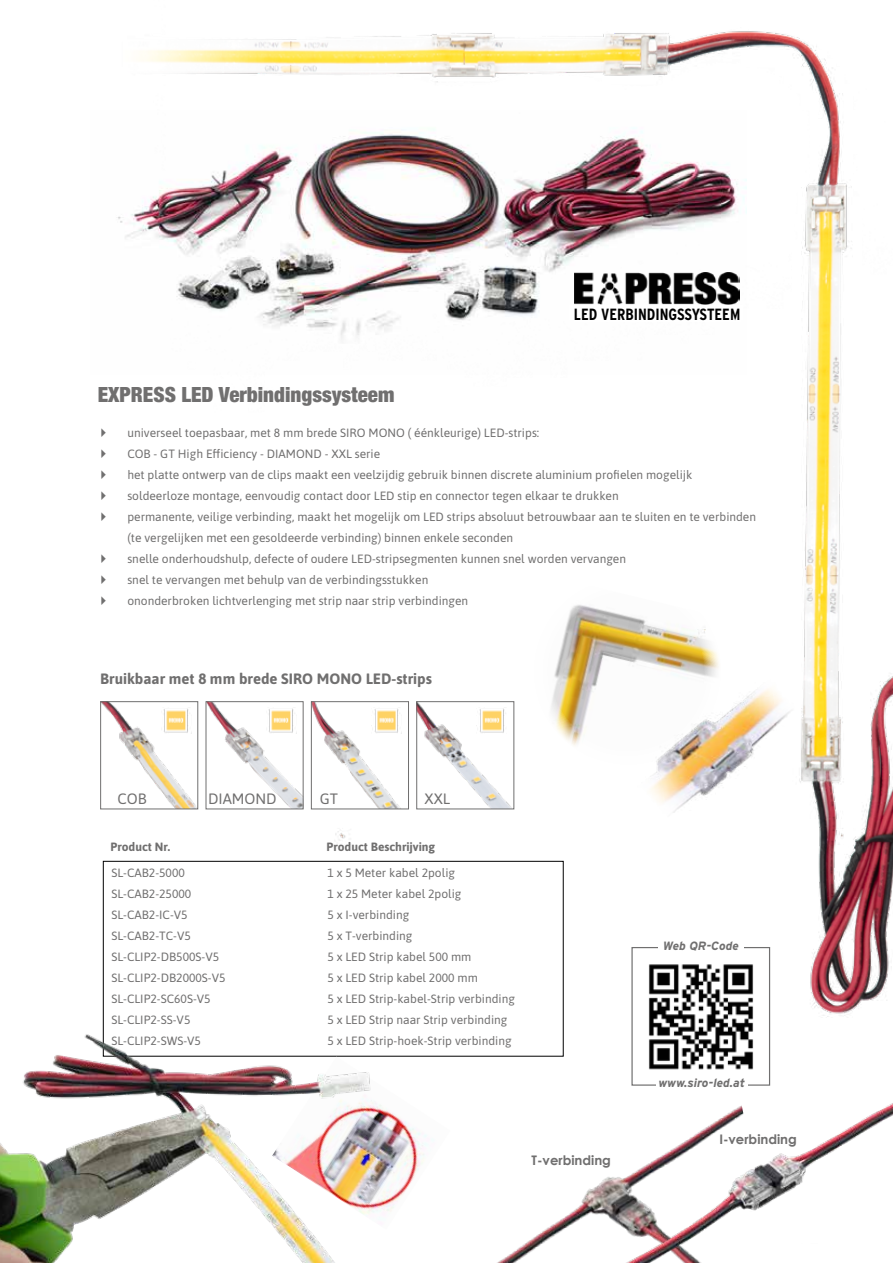
<style>
.page{position:relative;width:893px;height:1263px;background:#fff}
.page>*{position:absolute;margin:0;border:0;box-sizing:border-box;transform-origin:0 0}
.t1{font:900 condensed 21px "Helvetica Neue LTW1 G";color:#706f6f}
.t2{font:700 16.2px "Interstate Condensed";color:#000}
.t3{font:700 15px "Asap";color:#706f6f}
.t4{font:15px "Asap";color:#706f6f}
.t5{font:700 13.2px "Century Gothic";color:#706f6f}
.t6{font:12px/21px "Asap";color:#706f6f}
.t7{font:700 12px "Asap";color:#706f6f}
.t8{font:italic 700 12px "Interstate";color:#706f6f}
</style>
<div class="page">
<img style="left:0;top:1055px;width:335px;height:208px">
<img style="left:76px;top:31px;width:817px;height:1213px">
<img style="left:457px;top:1092px;width:151px;height:171px">
<img style="left:608px;top:1084px;width:285px;height:179px">
<img style="left:102px;top:703px;width:94px;height:104px">
<div style="left:100px;top:701px;width:98px;height:108px;border:1px solid #706f6f"></div>
<img style="left:208px;top:703px;width:93px;height:104px">
<img style="left:313px;top:703px;width:94px;height:104px">
<div style="left:311px;top:701px;width:98px;height:108px;border:1px solid #706f6f"></div>
<img style="left:419px;top:703px;width:93px;height:104px">
<div style="left:417px;top:701px;width:97px;height:108px;border:1px solid #706f6f"></div>
<img style="left:633px;top:949px;width:135px;height:135px">
<div style="left:631px;top:947px;width:139px;height:139px;border:1px solid #706f6f"></div>
<div style="left:658px;top:939px;width:86px;height:15px;background:#fff"></div>
<div style="left:656px;top:1076px;width:91px;height:16px;background:#fff"></div>
<img style="left:161px;top:707px;width:30px;height:26px">
<img style="left:266px;top:707px;width:30px;height:26px">
<img style="left:371px;top:707px;width:31px;height:26px">
<img style="left:477px;top:707px;width:30px;height:26px">
<div style="left:569px;top:306px;width:174px;height:14px;background:#fff"></div>
<div style="left:574px;top:307px;width:166px;height:15px;background:#fff"></div>
<img style="left:514px;top:577px;width:221px;height:206px">
<img style="left:604px;top:640px;width:223px;height:221px">
<svg style="left:101px;top:428px;width:5px;height:9px"></svg>
<svg style="left:101px;top:449px;width:5px;height:9px"></svg>
<svg style="left:101px;top:470px;width:5px;height:9px"></svg>
<svg style="left:101px;top:491px;width:5px;height:9px"></svg>
<svg style="left:101px;top:512px;width:5px;height:9px"></svg>
<svg style="left:101px;top:554px;width:5px;height:9px"></svg>
<svg style="left:101px;top:575px;width:5px;height:9px"></svg>
<svg style="left:101px;top:596px;width:5px;height:9px"></svg>
<h2 class="t2" style="left:574px;top:305px;width:168px">LED VERBINDINGSSYSTEEM</h2>
<h1 class="t1" style="left:98px;top:382px;width:298px">EXPRESS LED Verbindingssysteem</h1>
<p class="t6" style="left:127px;top:421px;width:630px">universeel toepasbaar, met 8 mm brede SIRO MONO ( éénkleurige) LED-strips:<br>COB - GT High Efficiency - DIAMOND - XXL serie<br>het platte ontwerp van de clips maakt een veelzijdig gebruik binnen discrete aluminium profielen mogelijk soldeerloze montage, eenvoudig contact door LED stip en connector tegen elkaar te drukken<br>permanente, veilige verbinding, maakt het mogelijk om LED strips absoluut betrouwbaar aan te sluiten en te verbinden (te vergelijken met een gesoldeerde verbinding) binnen enkele seconden<br>snelle onderhoudshulp, defecte of oudere LED-stripsegmenten kunnen snel worden vervangen<br>snel te vervangen met behulp van de verbindingsstukken<br>ononderbroken lichtverlenging met strip naar strip verbindingen</p>
<p class="t3" style="left:100px;top:668px;width:333px">Bruikbaar met 8 mm brede SIRO MONO LED-strips</p>
<p class="t4" style="left:118px;top:788px;width:31px">COB</p>
<p class="t4" style="left:208px;top:788px;width:70px">DIAMOND</p>
<p class="t4" style="left:320px;top:788px;width:20px">GT</p>
<p class="t4" style="left:425px;top:788px;width:27px">XXL</p>
<p class="t7" style="left:111px;top:839px;width:61px">Product Nr.</p>
<p class="t7" style="left:327px;top:839px;width:110px">Product Beschrijving</p>
<p class="t6" style="left:111px;top:861px;width:75px">SL-CAB2-5000</p>
<p class="t6" style="left:327px;top:861px;width:129px">1 x 5 Meter kabel 2polig</p>
<p class="t6" style="left:111px;top:882px;width:81px">SL-CAB2-25000</p>
<p class="t6" style="left:327px;top:882px;width:136px">1 x 25 Meter kabel 2polig</p>
<p class="t6" style="left:111px;top:903px;width:78px">SL-CAB2-IC-V5</p>
<p class="t6" style="left:327px;top:903px;width:83px">5 x I-verbinding</p>
<p class="t6" style="left:111px;top:924px;width:81px">SL-CAB2-TC-V5</p>
<p class="t6" style="left:327px;top:924px;width:86px">5 x T-verbinding</p>
<p class="t6" style="left:111px;top:945px;width:109px">SL-CLIP2-DB500S-V5</p>
<p class="t6" style="left:327px;top:945px;width:146px">5 x LED Strip kabel 500 mm</p>
<p class="t6" style="left:111px;top:966px;width:116px">SL-CLIP2-DB2000S-V5</p>
<p class="t6" style="left:327px;top:966px;width:152px">5 x LED Strip kabel 2000 mm</p>
<p class="t6" style="left:111px;top:987px;width:101px">SL-CLIP2-SC60S-V5</p>
<p class="t6" style="left:327px;top:987px;width:189px">5 x LED Strip-kabel-Strip verbinding</p>
<p class="t6" style="left:111px;top:1008px;width:81px">SL-CLIP2-SS-V5</p>
<p class="t6" style="left:327px;top:1008px;width:182px">5 x LED Strip naar Strip verbinding</p>
<p class="t6" style="left:111px;top:1029px;width:91px">SL-CLIP2-SWS-V5</p>
<p class="t6" style="left:327px;top:1029px;width:186px">5 x LED Strip-hoek-Strip verbinding</p>
<p class="t5" style="left:531px;top:1150px;width:81px">T-verbinding</p>
<p class="t8" style="left:663px;top:939px;width:77px">Web QR-Code</p>
<p class="t8" style="left:658px;top:1076px;width:88px">www.siro-led.at</p>
<p class="t5" style="left:719px;top:1129px;width:79px">I-verbinding</p>
</div>
